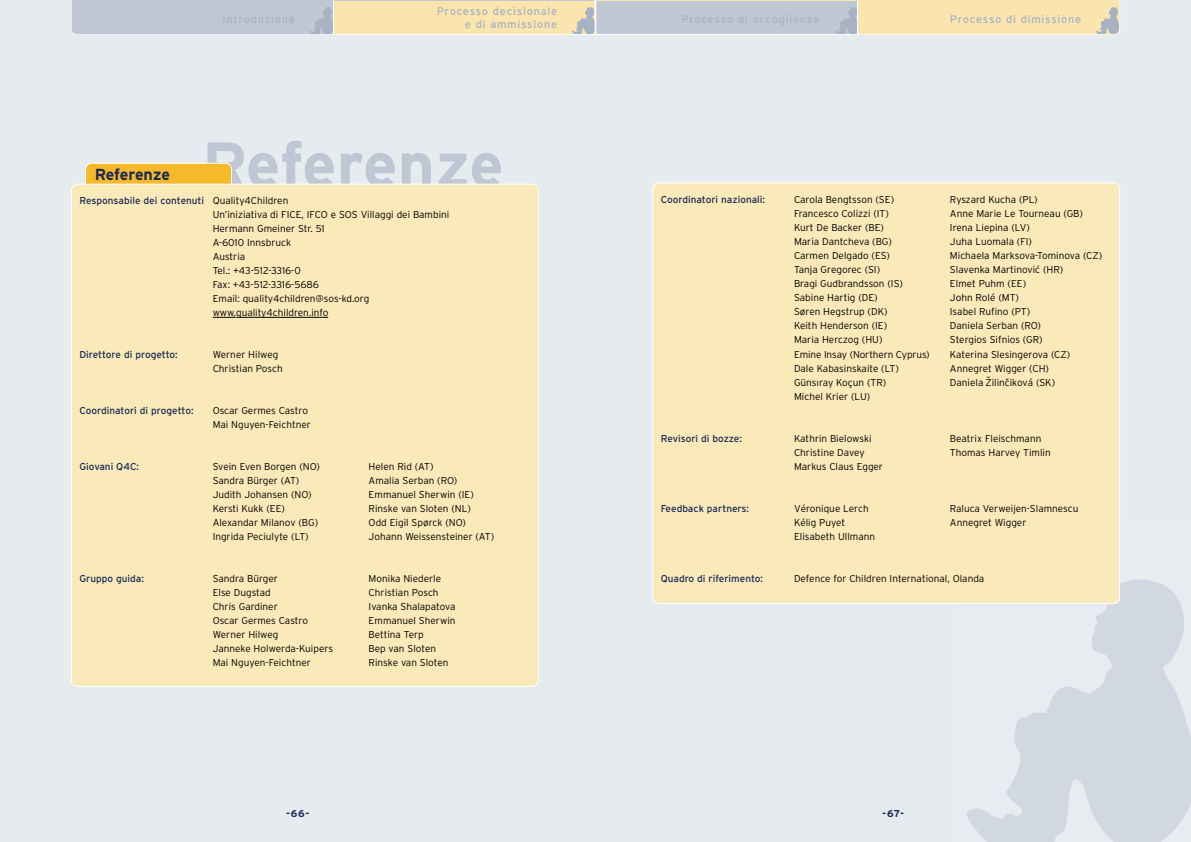
<style>
.page{position:relative;width:1191px;height:842px;background:#fff}
.page>*{position:absolute;margin:0;border:0;box-sizing:border-box;transform-origin:0 0}
.t1{font:700 64px "Interstate";letter-spacing:-.01em;color:#bfc7d5}
.t2{font:700 16px "Interstate";letter-spacing:-.01em;color:#192a56}
.t3{font:11px/13.2px "Interstate";letter-spacing:.065em;color:#a6b2c2;text-align:right}
.t4{font:300 10px/14px "Interstate";color:#000}
.t5{font:10px "Interstate";color:#192a56}
.t6{font:700 10px "Interstate";color:#192a56}
.s1{font-weight:400;color:#192a56}
</style>
<div class="page">
<div style="left:0;top:1px;width:1191px;height:841px;background:#e6ebef"></div>
<div style="left:652px;top:182px;width:468px;height:422px;background:#fae9b9"></div>
<svg style="left:85px;top:163px;width:147px;height:21px;background:#f6bd39"></svg>
<div style="left:71px;top:184px;width:468px;height:503px;background:#fae9b9"></div>
<svg style="left:213px;top:317px;width:48px;height:1px"></svg>
<hr style="left:261px;top:317px;width:37px;height:1px;background:#000">
<svg style="left:298px;top:317px;width:30px;height:1px"></svg>
<svg style="left:72px;top:1px;width:1048px;height:34px;background:#dbd5c3"></svg>
<p class="t3" style="left:437px;top:6px;width:122px">Processo decisionale e di ammissione</p>
<p class="t3" style="left:222px;top:13px;width:74px">Introduzione</p>
<p class="t3" style="left:681px;top:13px;width:139px">Processo di accoglienza</p>
<p class="t3" style="left:950px;top:13px;width:133px">Processo di dimissione</p>
<h1 class="t1" style="left:202px;top:141px;width:303px">Referenze</h1>
<h2 class="t2" style="left:95px;top:168px;width:77px">Referenze</h2>
<p class="t4" style="left:213px;top:194px;width:238px;text-indent:-133px"><span class="s1">Responsabile dei contenuti</span> Quality4Children<br>Un’iniziativa di FICE, IFCO e SOS Villaggi dei Bambini<br>Hermann Gmeiner Str. 51<br>A-6010 Innsbruck<br>Austria<br>Tel.: +43-512-3316-0<br>Fax: +43-512-3316-5686<br>Email: quality4children@sos-kd.org www.quality4children.info</p>
<p class="t5" style="left:79px;top:351px;width:100px">Direttore di progetto:</p>
<p class="t4" style="left:213px;top:348px;width:71px">Werner Hilweg<br>Christian Posch</p>
<p class="t5" style="left:79px;top:407px;width:116px">Coordinatori di progetto:</p>
<p class="t4" style="left:213px;top:404px;width:100px">Oscar Germes Castro<br>Mai Nguyen-Feichtner</p>
<p class="t5" style="left:79px;top:463px;width:61px">Giovani Q4C:</p>
<p class="t4" style="left:213px;top:460px;width:109px">Svein Even Borgen (NO)</p>
<p class="t4" style="left:368px;top:460px;width:66px">Helen Rid (AT)</p>
<p class="t4" style="left:213px;top:474px;width:88px">Sandra Bürger (AT)</p>
<p class="t4" style="left:368px;top:474px;width:90px">Amalia Serban (RO)</p>
<p class="t4" style="left:213px;top:488px;width:101px">Judith Johansen (NO)</p>
<p class="t4" style="left:369px;top:488px;width:107px">Emmanuel Sherwin (IE)</p>
<p class="t4" style="left:213px;top:502px;width:74px">Kersti Kukk (EE)</p>
<p class="t4" style="left:368px;top:502px;width:104px">Rinske van Sloten (NL)</p>
<p class="t4" style="left:213px;top:516px;width:107px">Alexandar Milanov (BG)</p>
<p class="t4" style="left:369px;top:516px;width:99px">Odd Eigil Spørck (NO)</p>
<p class="t4" style="left:213px;top:530px;width:98px">Ingrida Peciulyte (LT)</p>
<p class="t4" style="left:368px;top:530px;width:127px">Johann Weissensteiner (AT)</p>
<p class="t5" style="left:79px;top:575px;width:66px">Gruppo guida:</p>
<p class="t4" style="left:213px;top:572px;width:67px">Sandra Bürger</p>
<p class="t4" style="left:369px;top:572px;width:74px">Monika Niederle</p>
<p class="t4" style="left:213px;top:586px;width:60px">Else Dugstad</p>
<p class="t4" style="left:369px;top:586px;width:71px">Christian Posch</p>
<p class="t4" style="left:213px;top:600px;width:67px">Chris Gardiner</p>
<p class="t4" style="left:369px;top:600px;width:88px">Ivanka Shalapatova</p>
<p class="t4" style="left:213px;top:614px;width:97px">Oscar Germes Castro</p>
<p class="t4" style="left:369px;top:614px;width:88px">Emmanuel Sherwin</p>
<p class="t4" style="left:213px;top:628px;width:67px">Werner Hilweg</p>
<p class="t4" style="left:369px;top:628px;width:57px">Bettina Terp</p>
<p class="t4" style="left:213px;top:642px;width:122px">Janneke Holwerda-Kuipers</p>
<p class="t4" style="left:368px;top:642px;width:69px">Bep van Sloten</p>
<p class="t4" style="left:213px;top:656px;width:100px">Mai Nguyen-Feichtner</p>
<p class="t4" style="left:369px;top:656px;width:81px">Rinske van Sloten</p>
<p class="t5" style="left:660px;top:196px;width:106px">Coordinatori nazionali:</p>
<p class="t4" style="left:794px;top:194px;width:102px">Carola Bengtsson (SE)</p>
<p class="t4" style="left:950px;top:194px;width:89px">Ryszard Kucha (PL)</p>
<p class="t4" style="left:794px;top:208px;width:96px">Francesco Colizzi (IT)</p>
<p class="t4" style="left:950px;top:208px;width:134px">Anne Marie Le Tourneau (GB)</p>
<p class="t4" style="left:794px;top:222px;width:92px">Kurt De Backer (BE)</p>
<p class="t4" style="left:950px;top:222px;width:81px">Irena Liepina (LV)</p>
<p class="t4" style="left:794px;top:236px;width:99px">Maria Dantcheva (BG)</p>
<p class="t4" style="left:950px;top:236px;width:84px">Juha Luomala (FI)</p>
<p class="t4" style="left:794px;top:250px;width:98px">Carmen Delgado (ES)</p>
<p class="t4" style="left:950px;top:250px;width:154px">Michaela Marksova-Tominova (CZ)</p>
<p class="t4" style="left:794px;top:264px;width:88px">Tanja Gregorec (SI)</p>
<p class="t4" style="left:950px;top:264px;width:115px">Slavenka Martinovi´c (HR)</p>
<p class="t4" style="left:794px;top:278px;width:110px">Bragi Gudbrandsson (IS)</p>
<p class="t4" style="left:950px;top:278px;width:78px">Elmet Puhm (EE)</p>
<p class="t4" style="left:794px;top:292px;width:85px">Sabine Hartig (DE)</p>
<p class="t4" style="left:950px;top:292px;width:71px">John Rolé (MT)</p>
<p class="t4" style="left:794px;top:306px;width:95px">Søren Hegstrup (DK)</p>
<p class="t4" style="left:950px;top:306px;width:82px">Isabel Rufino (PT)</p>
<p class="t4" style="left:794px;top:320px;width:95px">Keith Henderson (IE)</p>
<p class="t4" style="left:950px;top:320px;width:93px">Daniela Serban (RO)</p>
<p class="t4" style="left:794px;top:334px;width:90px">Maria Herczog (HU)</p>
<p class="t4" style="left:950px;top:334px;width:94px">Stergios Sifnios (GR)</p>
<p class="t4" style="left:794px;top:348px;width:137px">Emine Insay (Northern Cyprus)</p>
<p class="t4" style="left:950px;top:348px;width:122px">Katerina Slesingerova (CZ)</p>
<p class="t4" style="left:794px;top:362px;width:106px">Dale Kabasinskaite (LT)</p>
<p class="t4" style="left:950px;top:362px;width:101px">Annegret Wigger (CH)</p>
<p class="t4" style="left:794px;top:376px;width:94px">Günsıray Koçun (TR)</p>
<p class="t4" style="left:950px;top:376px;width:61px">Daniela Zilinˇ</p>
<p class="t4" style="left:986px;top:374px;width:6px">ˇ</p>
<p class="t4" style="left:1004px;top:376px;width:52px">ciková (SK)</p>
<p class="t4" style="left:794px;top:390px;width:78px">Michel Krier (LU)</p>
<p class="t5" style="left:660px;top:434px;width:83px">Revisori di bozze:</p>
<p class="t4" style="left:794px;top:432px;width:79px">Kathrin Bielowski</p>
<p class="t4" style="left:950px;top:432px;width:93px">Beatrix Fleischmann</p>
<p class="t4" style="left:794px;top:446px;width:72px">Christine Davey</p>
<p class="t4" style="left:950px;top:446px;width:102px">Thomas Harvey Timlin</p>
<p class="t4" style="left:794px;top:460px;width:91px">Markus Claus Egger</p>
<p class="t5" style="left:660px;top:504px;width:90px">Feedback partners:</p>
<p class="t4" style="left:794px;top:502px;width:76px">Véronique Lerch</p>
<p class="t4" style="left:950px;top:502px;width:130px">Raluca Verweijen-Slamnescu</p>
<p class="t4" style="left:794px;top:516px;width:53px">Kélig Puyet</p>
<p class="t4" style="left:950px;top:516px;width:78px">Annegret Wigger</p>
<p class="t4" style="left:794px;top:530px;width:83px">Elisabeth Ullmann</p>
<p class="t5" style="left:660px;top:574px;width:104px">Quadro di riferimento:</p>
<p class="t4" style="left:794px;top:572px;width:192px">Defence for Children International, Olanda</p>
<p class="t6" style="left:286px;top:810px;width:25px">-66-</p>
<p class="t6" style="left:882px;top:810px;width:23px">-67-</p>
</div>
